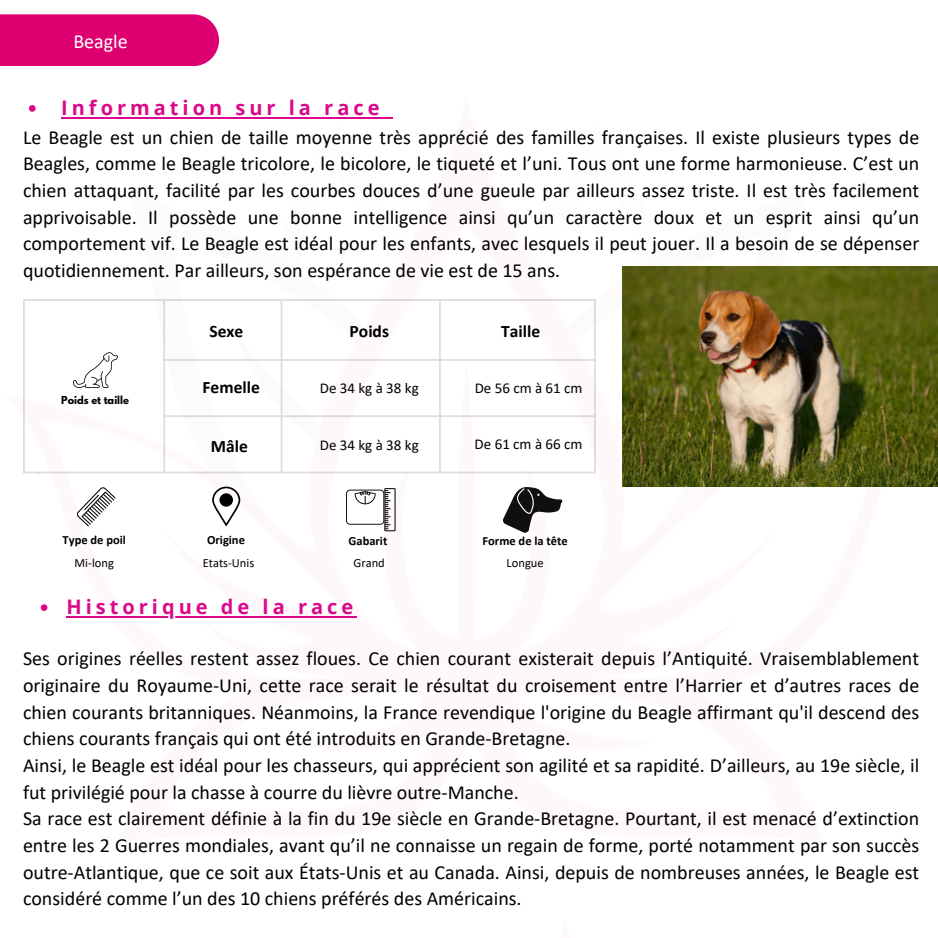
<style>
.page{position:relative;width:938px;height:938px;background:#fff}
.page>*{position:absolute;margin:0;border:0;box-sizing:border-box;transform-origin:0 0}
.t1{font:20px/26.8px "Calibri";color:#000;text-align:justify}
.t2{font:700 20px "Open Sans";letter-spacing:.2em;color:#db098a}
.t3{font:20px "Calibri";color:#fff}
.t4{font:700 17.5px "Calibri";color:#000}
.t5{font:15px "Calibri";color:#000}
.t6{font:700 12.5px "Calibri";color:#000}
.t7{font:12.5px "Calibri";color:#000}
.t8{font:700 9.75px "League Spartan";color:#000}
</style>
<div class="page">
<svg style="left:282px;top:335px;width:1px;height:59px"></svg>
<div style="left:457px;top:361px;width:18px;height:358px;background:#fef8fb;border-radius:50%"></div>
<div style="left:0;top:14px;width:219px;height:52px;background:#de0071"></div>
<hr style="left:23px;top:301px;width:2px;height:170px;background:#000">
<hr style="left:163px;top:301px;width:2px;height:170px;background:#000">
<hr style="left:280px;top:301px;width:2px;height:170px;background:#000">
<hr style="left:439px;top:301px;width:2px;height:170px;background:#000">
<hr style="left:594px;top:301px;width:2px;height:170px;background:#000">
<hr style="left:23px;top:299px;width:573px;height:2px;background:#000">
<hr style="left:163px;top:359px;width:433px;height:2px;background:#000">
<hr style="left:163px;top:415px;width:433px;height:2px;background:#000">
<hr style="left:23px;top:471px;width:573px;height:2px;background:#000">
<svg style="left:77px;top:487px;width:39px;height:40px"></svg>
<svg style="left:212px;top:486px;width:28px;height:40px"></svg>
<div style="left:219px;top:493px;width:14px;height:13px;background:#000;border-radius:50%"></div>
<svg style="left:256px;top:464px;width:306px;height:154px"></svg>
<svg style="left:73px;top:352px;width:45px;height:36px"></svg>
<img style="left:622px;top:267px;width:315px;height:219px">
<svg style="left:41px;top:604px;width:6px;height:7px"></svg>
<hr style="left:66px;top:616px;width:291px;height:1px;background:#db098a">
<svg style="left:29px;top:105px;width:7px;height:7px"></svg>
<hr style="left:61px;top:117px;width:322px;height:1px;background:#db098a">
<svg style="left:271px;top:117px;width:122px;height:2px"></svg>
<h5 class="t3" style="left:73px;top:33px;width:56px">Beagle</h5>
<h4 class="t2" style="left:61px;top:94px;width:320px">Information sur la race</h4>
<p class="t1" style="left:23px;top:125px;width:897px">Le Beagle est un chien de taille moyenne très apprécié des familles françaises. Il existe plusieurs types de Beagles, comme le Beagle tricolore, le bicolore, le tiqueté et l’uni. Tous ont une forme harmonieuse. C’est un chien attaquant, facilité par les courbes douces d’une gueule par ailleurs assez triste. Il est très facilement apprivoisable. Il possède une bonne intelligence ainsi qu’un caractère doux et un esprit ainsi qu’un comportement vif. Le Beagle est idéal pour les enfants, avec lesquels il peut jouer. Il a besoin de se dépenser quotidiennement. Par ailleurs, son espérance de vie est de 15 ans.</p>
<h3 class="t8" style="left:61px;top:395px;width:69px">Poids et taille</h3>
<h3 class="t4" style="left:209px;top:324px;width:35px">Sexe</h3>
<h3 class="t4" style="left:349px;top:324px;width:41px">Poids</h3>
<p class="t4" style="left:501px;top:324px;width:40px">Taille</p>
<p class="t4" style="left:203px;top:380px;width:59px">Femelle</p>
<h3 class="t5" style="left:320px;top:381px;width:100px">De 34 kg à 38 kg</h3>
<h4 class="t5" style="left:474px;top:381px;width:109px">De 56 cm à 61 cm</h4>
<p class="t4" style="left:211px;top:439px;width:39px">Mâle</p>
<h2 class="t5" style="left:474px;top:437px;width:109px">De 61 cm à 66 cm</h2>
<h2 class="t5" style="left:320px;top:439px;width:100px">De 34 kg à 38 kg</h2>
<h1 class="t6" style="left:63px;top:534px;width:65px">Type de poil</h1>
<p class="t6" style="left:207px;top:534px;width:39px">Origine</p>
<h1 class="t6" style="left:348px;top:536px;width:40px">Gabarit</h1>
<p class="t6" style="left:482px;top:536px;width:87px">Forme de la tête</p>
<p class="t7" style="left:75px;top:557px;width:41px">Mi-long</p>
<h2 class="t7" style="left:203px;top:557px;width:53px">Etats-Unis</h2>
<h2 class="t7" style="left:353px;top:557px;width:33px">Grand</h2>
<h2 class="t7" style="left:506px;top:557px;width:39px">Longue</h2>
<p class="t2" style="left:66px;top:593px;width:288px">Historique de la race</p>
<p class="t1" style="left:23px;top:647px;width:897px;text-align:left">Ses origines réelles restent assez floues. Ce chien courant existerait depuis l’Antiquité. Vraisemblablement originaire du Royaume-Uni, cette race serait le résultat du croisement entre l’Harrier et d’autres races de chien courants britanniques. Néanmoins, la France revendique l'origine du Beagle affirmant qu'il descend des chiens courants français qui ont été introduits en Grande-Bretagne.<br>Ainsi, le Beagle est idéal pour les chasseurs, qui apprécient son agilité et sa rapidité. D’ailleurs, au 19e siècle, il fut privilégié pour la chasse à courre du lièvre outre-Manche.<br>Sa race est clairement définie à la fin du 19e siècle en Grande-Bretagne. Pourtant, il est menacé d’extinction entre les 2 Guerres mondiales, avant qu’il ne connaisse un regain de forme, porté notamment par son succès outre-Atlantique, que ce soit aux États-Unis et au Canada. Ainsi, depuis de nombreuses années, le Beagle est considéré comme l’un des 10 chiens préférés des Américains.</p>
</div>
